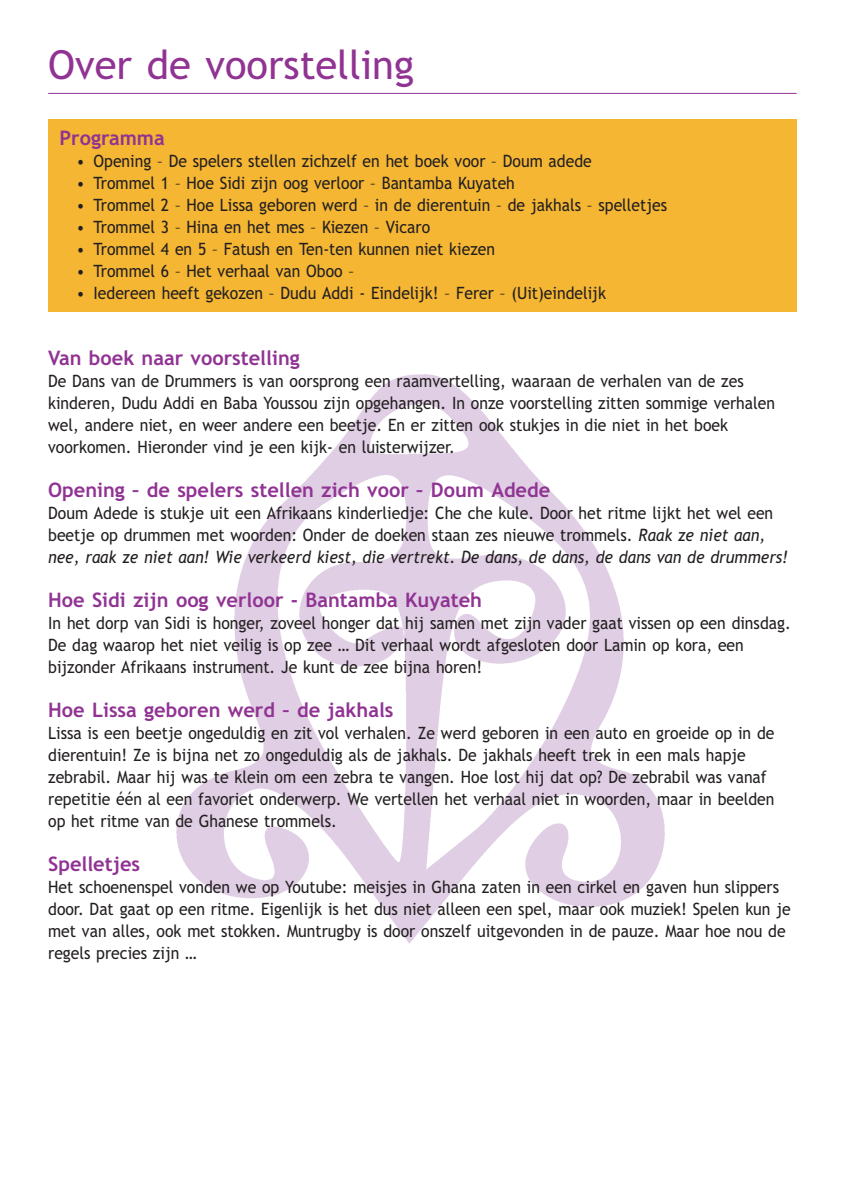
<style>
.page{position:relative;width:842px;height:1191px;background:#fff}
.page>*{position:absolute;margin:0;border:0;box-sizing:border-box;transform-origin:0 0}
.t1{font:40px "Trebuchet MS";color:#903393}
.t2{font:700 20px "Trebuchet MS";color:#903393}
.t3{font:17px/22px "Trebuchet MS";color:#231f20;scale:.93 1}
.s1{font-style:italic}
</style>
<div class="page">
<img style="left:176px;top:374px;width:489px;height:570px">
<div style="left:48px;top:119px;width:749px;height:193px;background:#f4b633"></div>
<hr style="left:48px;top:93px;width:749px;height:1px;background:#903393">
<h1 class="t1" style="left:48px;top:50px;width:367px">Over de voorstelling</h1>
<p class="t2" style="left:60px;top:130px;width:107px">Programma</p>
<p class="t3" style="left:77px;top:151px;width:555px">• Opening – De spelers stellen zichzelf en het boek voor – Doum adede</p>
<p class="t3" style="left:77px;top:173px;width:473px">• Trommel 1 – Hoe Sidi zijn oog verloor – Bantamba Kuyateh</p>
<p class="t3" style="left:77px;top:195px;width:637px">• Trommel 2 – Hoe Lissa geboren werd – in de dierentuin – de jakhals – spelletjes</p>
<p class="t3" style="left:77px;top:217px;width:382px">• Trommel 3 – Hina en het mes – Kiezen – Vicaro</p>
<p class="t3" style="left:77px;top:239px;width:451px">• Trommel 4 en 5 – Fatush en Ten-ten kunnen niet kiezen</p>
<p class="t3" style="left:77px;top:261px;width:300px">• Trommel 6 – Het verhaal van Oboo –</p>
<p class="t3" style="left:77px;top:283px;width:571px">• Iedereen heeft gekozen – Dudu Addi - Eindelijk! – Ferer – (Uit)eindelijk</p>
<p class="t2" style="left:48px;top:350px;width:253px">Van boek naar voorstelling</p>
<p class="t3" style="left:48px;top:371px;width:783px">De Dans van de Drummers is van oorsprong een raamvertelling, waaraan de verhalen van de zes kinderen, Dudu Addi en Baba Youssou zijn opgehangen. In onze voorstelling zitten sommige verhalen wel, andere niet, en weer andere een beetje. En er zitten ook stukjes in die niet in het boek voorkomen. Hieronder vind je een kijk- en luisterwijzer.</p>
<p class="t2" style="left:48px;top:482px;width:503px">Opening – de spelers stellen zich voor – Doum Adede</p>
<p class="t3" style="left:48px;top:503px;width:797px">Doum Adede is stukje uit een Afrikaans kinderliedje: Che che kule. Door het ritme lijkt het wel een beetje op drummen met woorden: Onder de doeken staan zes nieuwe trommels. <span class="s1">Raak ze niet aan, nee, raak ze niet aan! Wie verkeerd kiest, die vertrekt. De dans, de dans, de dans van de drummers!</span></p>
<p class="t2" style="left:48px;top:592px;width:435px">Hoe Sidi zijn oog verloor - Bantamba Kuyateh</p>
<p class="t3" style="left:48px;top:613px;width:800px">In het dorp van Sidi is honger, zoveel honger dat hij samen met zijn vader gaat vissen op een dinsdag.<br>De dag waarop het niet veilig is op zee … Dit verhaal wordt afgesloten door Lamin op kora, een bijzonder Afrikaans instrument. Je kunt de zee bijna horen!</p>
<p class="t2" style="left:48px;top:702px;width:347px">Hoe Lissa geboren werd – de jakhals</p>
<p class="t3" style="left:48px;top:723px;width:782px">Lissa is een beetje ongeduldig en zit vol verhalen. Ze werd geboren in een auto en groeide op in de dierentuin! Ze is bijna net zo ongeduldig als de jakhals. De jakhals heeft trek in een mals hapje zebrabil. Maar hij was te klein om een zebra te vangen. Hoe lost hij dat op? De zebrabil was vanaf repetitie één al een favoriet onderwerp. We vertellen het verhaal niet in woorden, maar in beelden op het ritme van de Ghanese trommels.</p>
<p class="t2" style="left:48px;top:856px;width:93px">Spelletjes</p>
<p class="t3" style="left:48px;top:877px;width:800px">Het schoenenspel vonden we op Youtube: meisjes in Ghana zaten in een cirkel en gaven hun slippers door. Dat gaat op een ritme. Eigenlijk is het dus niet alleen een spel, maar ook muziek! Spelen kun je met van alles, ook met stokken. Muntrugby is door onszelf uitgevonden in de pauze. Maar hoe nou de regels precies zijn …</p>
</div>
